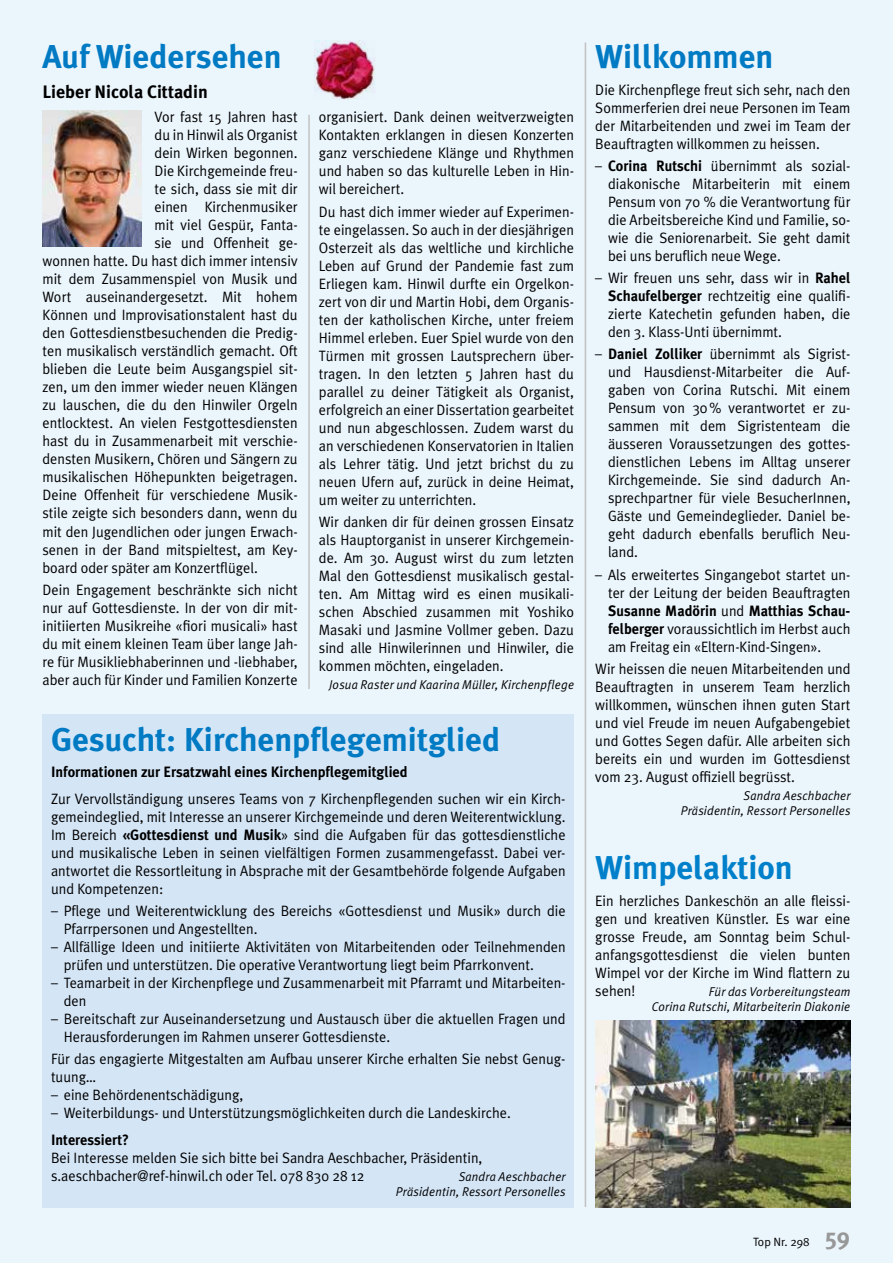
<style>
.page{position:relative;width:893px;height:1263px;background:#ebf5fc}
.page>*{position:absolute;margin:0;border:0;box-sizing:border-box;transform-origin:0 0}
.t1{font:700 33px "Meta Plus";color:#007ac3}
.t2{font:700 33px "Meta Plus";color:#0080ca}
.t3{font:700 18px "Meta Plus";color:#000}
.t4{font:15px/18px "Meta Plus Normal";color:#000;text-align:justify;scale:.95 1}
.t5{font:700 15px "Meta Plus";color:#000;scale:.95 1}
.t6{font:italic 12.75px/15px "Meta Plus Normal";letter-spacing:.015em;color:#000;text-align:right;scale:.95 1}
.t7{font:12px "Meta Plus Normal";color:#000}
.s1{font-family:"Meta Plus";font-weight:700}
.s2{font-family:"Meta Plus Normal";font-weight:400}
.s3{font-family:"Meta Plus";font-weight:700;font-size:24px;color:#989898}
</style>
<div class="page">
<hr style="left:585px;top:43px;width:1px;height:1164px;background:#c2c2c3">
<hr style="left:308px;top:115px;width:2px;height:574px;background:#c2c2c3">
<div style="left:43px;top:714px;width:531px;height:494px;background:#d4e5f6"></div>
<img style="left:43px;top:111px;width:99px;height:136px">
<img style="left:315px;top:40px;width:60px;height:60px">
<img style="left:595px;top:1020px;width:255px;height:188px">
<h1 class="t1" style="left:43px;top:38px;width:241px">Auf Wiedersehen</h1>
<p class="t3" style="left:43px;top:81px;width:167px">Lieber Nicola Cittadin</p>
<p class="t4" style="left:155px;top:108px;width:152px">Vor fast 15 Jahren hast</p>
<p class="t4" style="left:155px;top:126px;width:152px">du in Hinwil als Organist</p>
<p class="t4" style="left:155px;top:144px;width:152px">dein Wirken begonnen.</p>
<p class="t4" style="left:155px;top:162px;width:152px">Die Kirchgemeinde freu-</p>
<p class="t4" style="left:155px;top:180px;width:152px">te sich, dass sie mit dir</p>
<p class="t4" style="left:155px;top:198px;width:152px">einen Kirchenmusiker</p>
<p class="t4" style="left:155px;top:216px;width:152px">mit viel Gespür, Fanta-</p>
<p class="t4" style="left:155px;top:234px;width:152px">sie und Offenheit ge-</p>
<p class="t4" style="left:43px;top:252px;width:270px">wonnen hatte. Du hast dich immer intensiv</p>
<p class="t4" style="left:43px;top:270px;width:270px">mit dem Zusammenspiel von Musik und</p>
<p class="t4" style="left:43px;top:288px;width:270px">Wort auseinandergesetzt. Mit hohem</p>
<p class="t4" style="left:43px;top:306px;width:270px">Können und Improvisationstalent hast du</p>
<p class="t4" style="left:43px;top:324px;width:270px">den Gottesdienstbesuchenden die Predig-</p>
<p class="t4" style="left:43px;top:342px;width:270px">ten musikalisch verständlich gemacht. Oft</p>
<p class="t4" style="left:43px;top:360px;width:270px">blieben die Leute beim Ausgangspiel sit-</p>
<p class="t4" style="left:43px;top:378px;width:270px">zen, um den immer wieder neuen Klängen</p>
<p class="t4" style="left:43px;top:396px;width:270px">zu lauschen, die du den Hinwiler Orgeln</p>
<p class="t4" style="left:43px;top:414px;width:270px">entlocktest. An vielen Festgottesdiensten</p>
<p class="t4" style="left:43px;top:432px;width:270px">hast du in Zusammenarbeit mit verschie-</p>
<p class="t4" style="left:43px;top:450px;width:270px">densten Musikern, Chören und Sängern zu</p>
<p class="t4" style="left:43px;top:468px;width:270px">musikalischen Höhepunkten beigetragen.</p>
<p class="t4" style="left:43px;top:486px;width:270px">Deine Offenheit für verschiedene Musik-</p>
<p class="t4" style="left:43px;top:504px;width:270px">stile zeigte sich besonders dann, wenn du</p>
<p class="t4" style="left:43px;top:522px;width:270px">mit den Jugendlichen oder jungen Erwach-</p>
<p class="t4" style="left:43px;top:540px;width:270px">senen in der Band mitspieltest, am Key-</p>
<p class="t4" style="left:43px;top:558px;width:228px">board oder später am Konzertflügel.</p>
<p class="t4" style="left:43px;top:580px;width:270px">Dein Engagement beschränkte sich nicht nur auf Gottesdienste. In der von dir mit&shy;initiierten Musikreihe «fiori musicali» hast du mit einem kleinen Team über lange Jah&shy;re für Musikliebhaberinnen und -liebhaber, aber auch für Kinder und Familien Konzerte</p>
<p class="t4" style="left:319px;top:108px;width:270px">organisiert. Dank deinen weitverzweigten Kontakten erklangen in diesen Konzerten ganz verschiedene Klänge und Rhythmen und haben so das kulturelle Leben in Hin&shy;wil bereichert.</p>
<p class="t4" style="left:319px;top:202px;width:270px">Du hast dich immer wieder auf Experimen&shy;te eingelassen. So auch in der diesjährigen Osterzeit als das weltliche und kirchliche Leben auf Grund der Pandemie fast zum Erliegen kam. Hinwil durfte ein Orgelkon&shy;zert von dir und Martin Hobi, dem Organis&shy;ten der katholischen Kirche, unter freiem Himmel erleben. Euer Spiel wurde von den Türmen mit grossen Lautsprechern über&shy;tragen. In den letzten 5 Jahren hast du parallel zu deiner Tätigkeit als Organist, erfolgreich an einer Dissertation gearbeitet und nun abgeschlossen. Zudem warst du an verschiedenen Konservatorien in Italien als Lehrer tätig. Und jetzt brichst du zu neuen Ufern auf, zurück in deine Heimat, um weiter zu unterrichten.</p>
<p class="t4" style="left:319px;top:513px;width:270px">Wir danken dir für deinen grossen Einsatz als Hauptorganist in unserer Kirchgemein&shy;de. Am 30. August wirst du zum letzten Mal den Gottesdienst musikalisch gestal&shy;ten. Am Mittag wird es einen musikali&shy;schen Abschied zusammen mit Yoshiko Masaki und Jasmine Vollmer geben. Dazu sind alle Hinwilerinnen und Hinwiler, die kommen möchten, eingeladen.</p>
<p class="t6" style="left:329px;top:677px;width:259px">Josua Raster und Kaarina Müller, Kirchenpflege</p>
<h1 class="t1" style="left:51px;top:720px;width:451px">Gesucht: Kirchenpflegemitglied</h1>
<p class="t5" style="left:51px;top:763px;width:377px">Informationen zur Ersatzwahl eines Kirchenpflegemitglied</p>
<p class="t4" style="left:51px;top:789px;width:543px">Zur Vervollständigung unseres Teams von 7 Kirchenpflegenden suchen wir ein Kirch&shy;gemeindeglied, mit Interesse an unserer Kirchgemeinde und deren Weiterentwicklung.<br>Im Bereich <span class="s1">«Gottesdienst und Musik</span>» sind die Aufgaben für das gottesdienstliche und musikalische Leben in seinen vielfältigen Formen zusammengefasst. Dabei ver&shy;antwortet die Ressortleitung in Absprache mit der Gesamtbehörde folgende Aufgaben und Kompetenzen:</p>
<p class="t4" style="left:64px;top:901px;width:530px;text-indent:-13px">– Pflege und Weiterentwicklung des Bereichs «Gottesdienst und Musik» durch die<br>Pfarrpersonen und Angestellten.</p>
<p class="t4" style="left:64px;top:937px;width:530px;text-indent:-13px">– Allfällige Ideen und initiierte Aktivitäten von Mitarbeitenden oder Teilnehmenden prüfen und unterstützen. Die operative Verantwortung liegt beim Pfarrkonvent.</p>
<p class="t4" style="left:64px;top:973px;width:530px;text-indent:-13px">– Teamarbeit in der Kirchenpflege und Zusammenarbeit mit Pfarramt und Mitarbeiten&shy;den</p>
<p class="t4" style="left:64px;top:1009px;width:530px;text-indent:-13px">– Bereitschaft zur Auseinandersetzung und Austausch über die aktuellen Fragen und<br>Herausforderungen im Rahmen unserer Gottesdienste.</p>
<p class="t4" style="left:51px;top:1050px;width:543px">Für das engagierte Mitgestalten am Aufbau unserer Kirche erhalten Sie nebst Genug&shy;tuung…</p>
<p class="t4" style="left:51px;top:1086px;width:204px">– eine Behördenentschädigung,</p>
<p class="t4" style="left:51px;top:1104px;width:485px">– Weiterbildungs- und Unterstützungsmöglichkeiten durch die Landeskirche.</p>
<p class="t5" style="left:51px;top:1131px;width:84px">Interessiert?</p>
<p class="t4" style="left:51px;top:1148px;width:456px">Bei Interesse melden Sie sich bitte bei Sandra Aeschbacher, Präsidentin, s.aeschbacher@ref-hinwil.ch oder Tel. 078 830 28 12</p>
<p class="t6" style="left:396px;top:1169px;width:180px">Sandra Aeschbacher<br>Präsidentin, Ressort Personelles</p>
<h1 class="t1" style="left:595px;top:38px;width:180px">Willkommen</h1>
<p class="t4" style="left:595px;top:80px;width:270px">Die Kirchenpflege freut sich sehr, nach den Sommerferien drei neue Personen im Team der Mitarbeitenden und zwei im Team der Beauftragten willkommen zu heissen.</p>
<p class="t4" style="left:608px;top:156px;width:257px;text-indent:-13px">– <span class="s1">Corina Rutschi</span> übernimmt als sozial&shy;diakonische Mitarbeiterin mit einem Pensum von 70 % die Verantwortung für die Arbeitsbereiche Kind und Familie, so&shy;wie die Seniorenarbeit. Sie geht damit bei uns beruflich neue Wege.</p>
<p class="t4" style="left:608px;top:269px;width:257px;text-indent:-13px">– Wir freuen uns sehr, dass wir in <span class="s1">Rahel Schaufelberger</span> rechtzeitig eine qualifi&shy;zierte Katechetin gefunden haben, die den 3. Klass-Unti übernimmt.</p>
<p class="t4" style="left:608px;top:345px;width:257px;text-indent:-13px">– <span class="s1">Daniel Zolliker</span> übernimmt als Sigrist&shy;und Hausdienst-Mitarbeiter die Auf&shy;gaben von Corina Rutschi. Mit einem Pensum von 30% verantwortet er zu&shy;sammen mit dem Sigristenteam die äusseren Voraussetzungen des gottes&shy;dienstlichen Lebens im Alltag unserer Kirchgemeinde. Sie sind dadurch An&shy;sprechpartner für viele BesucherInnen, Gäste und Gemeindeglieder. Daniel be&shy;geht dadurch ebenfalls beruflich Neu&shy;land.</p>
<p class="t4" style="left:595px;top:565px;width:270px;text-align:right">– Als erweitertes Singangebot startet un&shy;ter der Leitung der beiden Beauftragten</p>
<p class="t5" style="left:608px;top:602px;width:257px">Susanne Madörin <span class="s2">und</span> Matthias Schau-</p>
<p class="t4" style="left:608px;top:619px;width:257px"><span class="s1">felberger</span> voraussichtlich im Herbst auch am Freitag ein «Eltern-Kind-Singen».</p>
<p class="t4" style="left:595px;top:660px;width:270px">Wir heissen die neuen Mitarbeitenden und Beauftragten in unserem Team herzlich willkommen, wünschen ihnen guten Start und viel Freude im neuen Aufgabengebiet und Gottes Segen dafür. Alle arbeiten sich bereits ein und wurden im Gottesdienst vom 23. August offiziell begrüsst.</p>
<p class="t6" style="left:681px;top:788px;width:180px">Sandra Aeschbacher<br>Präsidentin, Ressort Personelles</p>
<h1 class="t2" style="left:595px;top:849px;width:199px">Wimpelaktion</h1>
<p class="t4" style="left:595px;top:891px;width:270px">Ein herzliches Dankeschön an alle fleissi&shy;gen und kreativen Künstler. Es war eine grosse Freude, am Sonntag beim Schul&shy;anfangsgottesdienst die vielen bunten Wimpel vor der Kirche im Wind flattern zu sehen!</p>
<p class="t6" style="left:652px;top:984px;width:210px">Für das Vorbereitungsteam<br>Corina Rutschi, Mitarbeiterin Diakonie</p>
<p class="t7" style="left:753px;top:1234px;width:99px">Top Nr. 298 <span class="s3">59</span></p>
</div>
